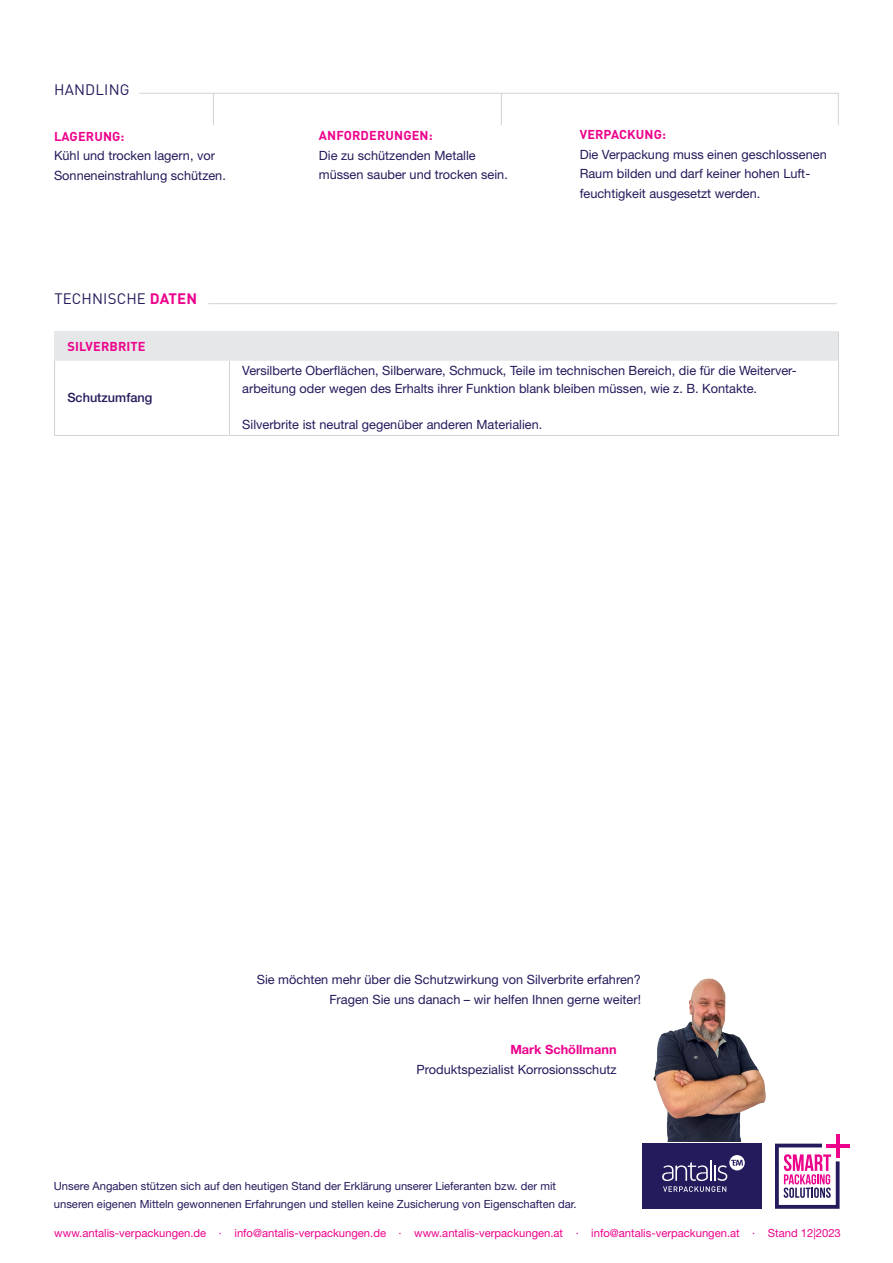
<style>
.page{position:relative;width:893px;height:1263px;background:#fff}
.page>*{position:absolute;margin:0;border:0;box-sizing:border-box;transform-origin:0 0}
.t1{font:15px "DINOT";letter-spacing:.01em;color:#231b5c}
.Tab-Data{font:12.75px "Helvetica Neue LT Std";color:#231b5c}
.Mehrwert-Umwelt{font:12.75px/19.5px "Helvetica Neue LT Std";color:#231b5c}
.Body{font:12.75px "Helvetica Neue LT Std";color:#231b5c}
.Body-2{font:700 12.75px "DINOT";letter-spacing:.01em;color:#ed028c}
.t2{font:700 12.75px "Helvetica Neue LT Std";color:#ed028c}
.Tab-LS{font:500 12.75px "Helvetica Neue LT Std";color:#231b5c}
.t3{font:11.25px "Helvetica Neue LT Std";color:#231b5c}
.t4{font:11.25px "Helvetica Neue LT Std";color:#ed028c}
.s1{font-weight:700;color:#ed028c}
</style>
<div class="page">
<hr style="left:139px;top:93px;width:700px;height:1px;background:#d1d2d4">
<div style="left:55px;top:331px;width:783px;height:29px;background:#e6e7e9"></div>
<hr style="left:54px;top:331px;width:175px;height:1px;background:#e6e7e9">
<svg style="left:54px;top:332px;width:1px;height:28px"></svg>
<hr style="left:229px;top:331px;width:610px;height:1px;background:#e6e7e9">
<hr style="left:54px;top:360px;width:175px;height:1px;background:#e6e7e9">
<hr style="left:229px;top:360px;width:609px;height:1px;background:#e6e7e9">
<svg style="left:838px;top:332px;width:1px;height:28px"></svg>
<hr style="left:54px;top:361px;width:1px;height:74px;background:#d1d2d4">
<hr style="left:229px;top:361px;width:1px;height:74px;background:#d1d2d4">
<hr style="left:838px;top:360px;width:1px;height:75px;background:#d1d2d4">
<hr style="left:54px;top:435px;width:175px;height:1px;background:#d1d2d4">
<hr style="left:229px;top:435px;width:610px;height:1px;background:#d1d2d4">
<hr style="left:208px;top:303px;width:629px;height:1px;background:#d1d2d4">
<div style="left:642px;top:1143px;width:120px;height:66px;background:#231b5c"></div>
<svg style="left:662px;top:1155px;width:83px;height:37px"></svg>
<svg style="left:775px;top:1143px;width:65px;height:66px"></svg>
<hr style="left:836px;top:1134px;width:4px;height:23px;background:#ed028c">
<svg style="left:826px;top:1143px;width:23px;height:4px"></svg>
<hr style="left:501px;top:93px;width:1px;height:32px;background:#d1d2d4">
<hr style="left:838px;top:94px;width:1px;height:31px;background:#d1d2d4">
<hr style="left:213px;top:94px;width:1px;height:31px;background:#d1d2d4">
<img style="left:653px;top:978px;width:113px;height:163px">
<p class="t1" style="left:54px;top:78px;width:77px">HANDLING</p>
<p class="Body-2" style="left:54px;top:126px;width:72px">LAGERUNG:</p>
<p class="Body" style="left:54px;top:148px;width:163px">Kühl und trocken lagern, vor</p>
<p class="Body" style="left:54px;top:167px;width:173px">Sonneneinstrahlung schützen.</p>
<p class="Body-2" style="left:319px;top:126px;width:115px">ANFORDERUNGEN:</p>
<p class="Mehrwert-Umwelt" style="left:319px;top:145px;width:158px">Die zu schützenden Metalle</p>
<p class="Mehrwert-Umwelt" style="left:319px;top:165px;width:190px">müssen sauber und trocken sein.</p>
<p class="Body-2" style="left:580px;top:125px;width:88px">VERPACKUNG:</p>
<p class="Mehrwert-Umwelt" style="left:580px;top:144px;width:249px">Die Verpackung muss einen geschlossenen<br>Raum bilden und darf keiner hohen Luft-</p>
<p class="Mehrwert-Umwelt" style="left:580px;top:183px;width:182px">feuchtigkeit ausgesetzt werden.</p>
<p class="t1" style="left:54px;top:287px;width:144px">TECHNISCHE <span class="s1">DATEN</span></p>
<p class="Body-2" style="left:67px;top:336px;width:80px">SILVERBRITE</p>
<p class="Tab-LS" style="left:67px;top:390px;width:87px">Schutzumfang</p>
<p class="Tab-Data" style="left:242px;top:363px;width:556px">Versilberte Oberflächen, Silberware, Schmuck, Teile im technischen Bereich, die für die Weiterver-</p>
<p class="Tab-Data" style="left:242px;top:381px;width:516px">arbeitung oder wegen des Erhalts ihrer Funktion blank bleiben müssen, wie z. B. Kontakte.</p>
<p class="Tab-Data" style="left:242px;top:417px;width:302px">Silverbrite ist neutral gegenüber anderen Materialien.</p>
<p class="Tab-Data" style="left:257px;top:972px;width:386px">Sie möchten mehr über die Schutzwirkung von Silverbrite erfahren?</p>
<p class="Tab-Data" style="left:329px;top:991px;width:313px">Fragen Sie uns danach – wir helfen Ihnen gerne weiter!</p>
<p class="t2" style="left:510px;top:1042px;width:108px">Mark Schöllmann</p>
<p class="Tab-Data" style="left:417px;top:1061px;width:201px">Produktspezialist Korrosionsschutz</p>
<p class="t3" style="left:54px;top:1179px;width:504px">Unsere Angaben stützen sich auf den heutigen Stand der Erklärung unserer Lieferanten bzw. der mit</p>
<p class="t3" style="left:54px;top:1197px;width:524px">unseren eigenen Mitteln gewonnenen Erfahrungen und stellen keine Zusicherung von Eigenschaften dar.</p>
<p class="t4" style="left:54px;top:1226px;width:788px">www.antalis-verpackungen.de · info@antalis-verpackungen.de · www.antalis-verpackungen.at · info@antalis-verpackungen.at · Stand 12|2023</p>
</div>
